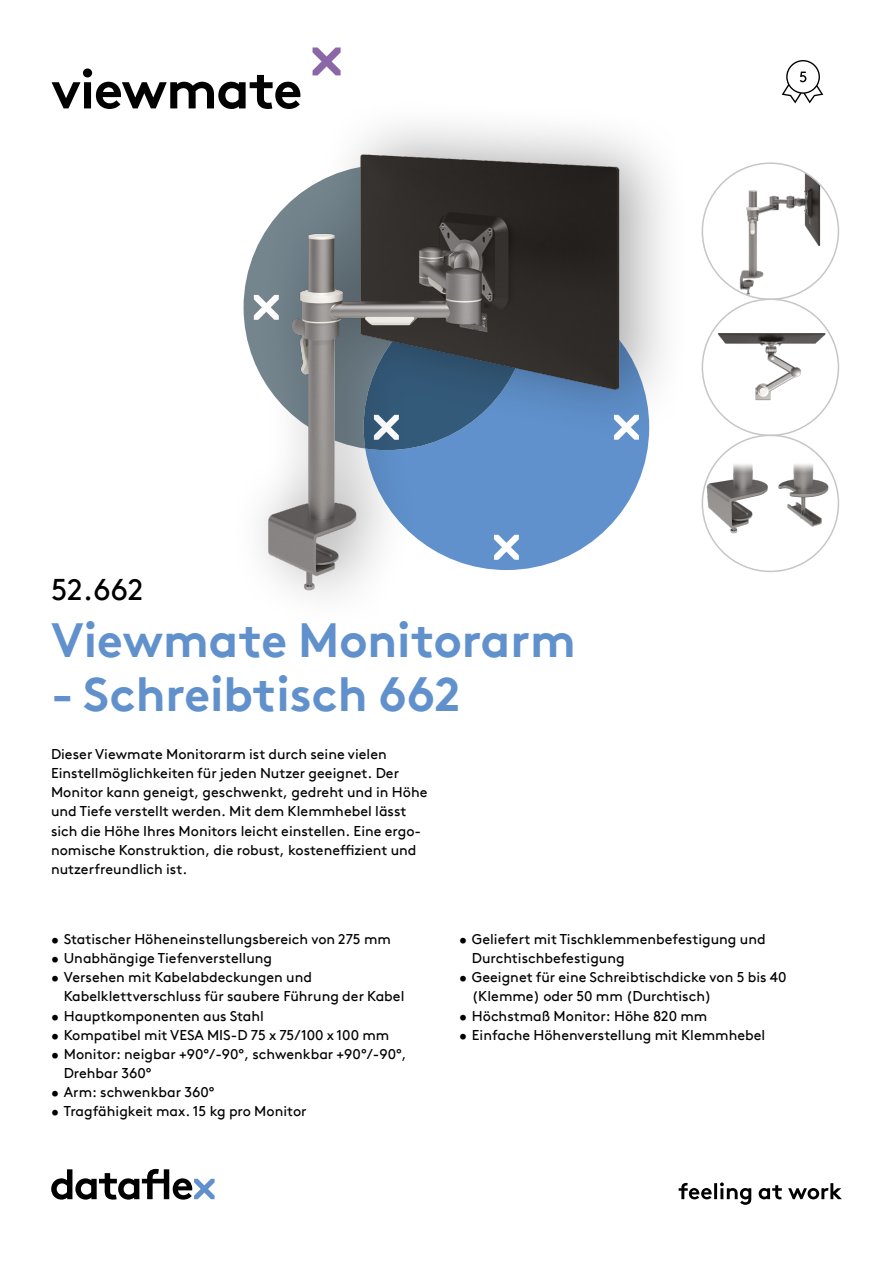
<style>
.page{position:relative;width:893px;height:1263px;background:#fff}
.page>*{position:absolute;margin:0;border:0;box-sizing:border-box;transform-origin:0 0}
.hoofdstuk{font:700 54px "Brown Pro TT";letter-spacing:-.02em;color:#000}
.productnaam{font:700 48px "Brown Pro TT";color:#6191cc}
.productnummer{font:30px "Brown Pro TT";color:#000}
.omschrijving{font:14.25px/19.2px "Brown Pro TT";color:#000}
</style>
<div class="page">
<svg style="left:51px;top:1169px;width:164px;height:30px"></svg>
<svg style="left:679px;top:1182px;width:163px;height:23px"></svg>
<svg style="left:313px;top:47px;width:28px;height:28px"></svg>
<img style="left:702px;top:163px;width:136px;height:136px;border-radius:68px">
<img style="left:702px;top:299px;width:136px;height:136px;border-radius:68px">
<img style="left:702px;top:435px;width:136px;height:136px;border-radius:68px">
<div style="left:227px;top:97px;width:464px;height:541px;background:#000;opacity:.35"></div>
<img style="left:227px;top:133px;width:414px;height:473px">
<svg style="left:782px;top:60px;width:41px;height:43px"></svg>
<p class="hoofdstuk" style="left:51px;top:46px;width:253px">viewmate</p>
<p class="productnummer" style="left:51px;top:566px;width:94px">52.662</p>
<p class="productnaam" style="left:51px;top:601px;width:526px">Viewmate Monitorarm</p>
<p class="productnaam" style="left:51px;top:655px;width:411px">- Schreibtisch 662</p>
<p class="omschrijving" style="left:51px;top:743px;width:378px">Dieser Viewmate Monitorarm ist durch seine vielen Einstellmöglichkeiten für jeden Nutzer geeignet. Der Monitor kann geneigt, geschwenkt, gedreht und in Höhe und Tiefe verstellt werden. Mit dem Klemmhebel lässt sich die Höhe Ihres Monitors leicht einstellen. Eine ergo&shy;nomische Konstruktion, die robust, kosteneffizient und nutzerfreundlich ist.</p>
<p class="omschrijving" style="left:51px;top:928px;width:341px">• Statischer Höheneinstellungsbereich von 275 mm</p>
<p class="omschrijving" style="left:51px;top:947px;width:223px">• Unabhängige Tiefenverstellung</p>
<p class="omschrijving" style="left:64px;top:966px;width:342px;text-indent:-13px">• Versehen mit Kabelabdeckungen und<br>Kabelklettverschluss für saubere Führung der Kabel</p>
<p class="omschrijving" style="left:51px;top:1005px;width:214px">• Hauptkomponenten aus Stahl</p>
<p class="omschrijving" style="left:51px;top:1024px;width:340px">• Kompatibel mit VESA MIS-D 75 x 75/100 x 100 mm</p>
<p class="omschrijving" style="left:64px;top:1043px;width:344px;text-indent:-13px">• Monitor: neigbar +90°/-90°, schwenkbar +90°/-90°,<br>Drehbar 360°</p>
<p class="omschrijving" style="left:51px;top:1081px;width:165px">• Arm: schwenkbar 360°</p>
<p class="omschrijving" style="left:51px;top:1100px;width:257px">• Tragfähigkeit max. 15 kg pro Monitor</p>
<p class="omschrijving" style="left:472px;top:928px;width:295px;text-indent:-13px">• Geliefert mit Tischklemmenbefestigung und<br>Durchtischbefestigung</p>
<p class="omschrijving" style="left:472px;top:966px;width:316px;text-indent:-13px">• Geeignet für eine Schreibtischdicke von 5 bis 40 (Klemme) oder 50 mm (Durchtisch)</p>
<p class="omschrijving" style="left:459px;top:1005px;width:250px">• Höchstmaß Monitor: Höhe 820 mm</p>
<p class="omschrijving" style="left:459px;top:1024px;width:308px">• Einfache Höhenverstellung mit Klemmhebel</p>
</div>
